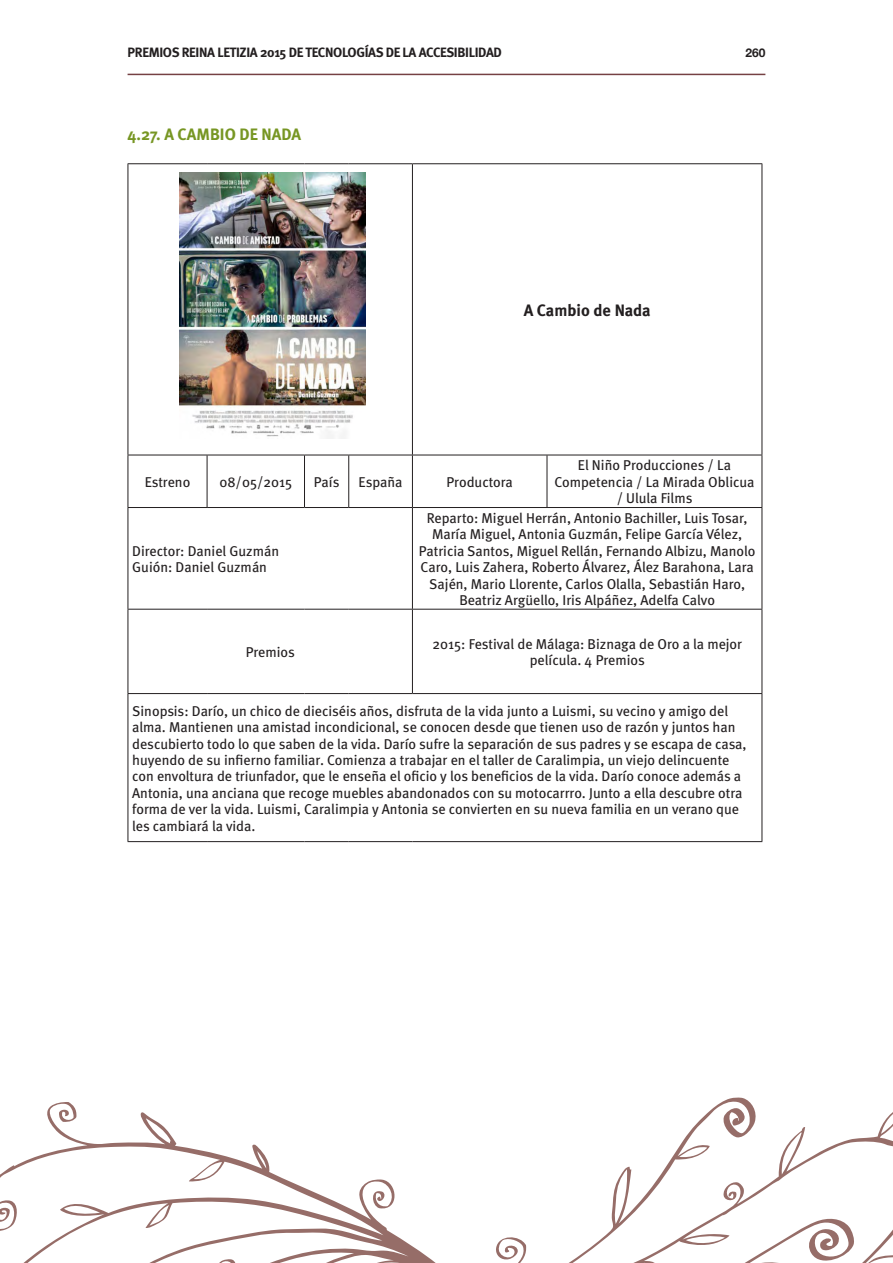
<style>
.page{position:relative;width:893px;height:1263px;background:#fff}
.page>*{position:absolute;margin:0;border:0;box-sizing:border-box;transform-origin:0 0}
.TIT02C{font:700 16.5px "Meta";color:#779623}
.TxtTabla{font:700 16.5px "Meta";color:#231f20}
.TxtTabla-2{font:14.25px/16.4px "Meta";color:#231f20;text-align:center}
.t1{font:700 13.5px "Meta";letter-spacing:-.025em;color:#231f20}
.t2{font:700 12px "Helvetica Neue";color:#231f20}
</style>
<div class="page">
<svg style="left:0;top:1102px;width:430px;height:161px"></svg>
<svg style="left:430px;top:1097px;width:463px;height:166px"></svg>
<hr style="left:128px;top:74px;width:637px;height:1px;background:#754143">
<hr style="left:128px;top:163px;width:79px;height:1px;background:#231f20">
<hr style="left:128px;top:164px;width:1px;height:291px;background:#231f20">
<hr style="left:207px;top:163px;width:97px;height:1px;background:#231f20">
<hr style="left:304px;top:163px;width:45px;height:1px;background:#231f20">
<hr style="left:349px;top:163px;width:63px;height:1px;background:#231f20">
<hr style="left:412px;top:163px;width:135px;height:1px;background:#231f20">
<hr style="left:412px;top:164px;width:1px;height:291px;background:#231f20">
<hr style="left:547px;top:163px;width:215px;height:1px;background:#231f20">
<hr style="left:762px;top:164px;width:1px;height:291px;background:#231f20">
<hr style="left:128px;top:455px;width:79px;height:1px;background:#231f20">
<hr style="left:128px;top:455px;width:1px;height:52px;background:#231f20">
<hr style="left:207px;top:455px;width:97px;height:1px;background:#231f20">
<hr style="left:207px;top:455px;width:1px;height:52px;background:#231f20">
<hr style="left:304px;top:455px;width:45px;height:1px;background:#231f20">
<hr style="left:304px;top:455px;width:1px;height:52px;background:#231f20">
<hr style="left:349px;top:455px;width:63px;height:1px;background:#231f20">
<hr style="left:348px;top:455px;width:1px;height:52px;background:#231f20">
<hr style="left:412px;top:455px;width:135px;height:1px;background:#231f20">
<hr style="left:412px;top:455px;width:1px;height:52px;background:#231f20">
<hr style="left:547px;top:455px;width:215px;height:1px;background:#231f20">
<hr style="left:547px;top:455px;width:1px;height:52px;background:#231f20">
<hr style="left:762px;top:455px;width:1px;height:52px;background:#231f20">
<hr style="left:128px;top:507px;width:79px;height:1px;background:#231f20">
<hr style="left:128px;top:508px;width:1px;height:101px;background:#231f20">
<hr style="left:207px;top:507px;width:97px;height:1px;background:#231f20">
<hr style="left:304px;top:507px;width:45px;height:1px;background:#231f20">
<hr style="left:349px;top:507px;width:63px;height:1px;background:#231f20">
<hr style="left:412px;top:507px;width:135px;height:1px;background:#231f20">
<hr style="left:412px;top:508px;width:1px;height:101px;background:#231f20">
<hr style="left:547px;top:507px;width:215px;height:1px;background:#231f20">
<hr style="left:762px;top:508px;width:1px;height:101px;background:#231f20">
<hr style="left:128px;top:609px;width:79px;height:1px;background:#231f20">
<hr style="left:128px;top:609px;width:1px;height:84px;background:#231f20">
<hr style="left:207px;top:609px;width:97px;height:1px;background:#231f20">
<hr style="left:304px;top:609px;width:45px;height:1px;background:#231f20">
<hr style="left:349px;top:609px;width:63px;height:1px;background:#231f20">
<hr style="left:412px;top:609px;width:135px;height:1px;background:#231f20">
<hr style="left:412px;top:609px;width:1px;height:84px;background:#231f20">
<hr style="left:547px;top:609px;width:215px;height:1px;background:#231f20">
<hr style="left:762px;top:609px;width:1px;height:84px;background:#231f20">
<hr style="left:128px;top:693px;width:79px;height:1px;background:#231f20">
<hr style="left:128px;top:694px;width:1px;height:147px;background:#231f20">
<hr style="left:207px;top:693px;width:97px;height:1px;background:#231f20">
<hr style="left:304px;top:693px;width:45px;height:1px;background:#231f20">
<hr style="left:349px;top:693px;width:63px;height:1px;background:#231f20">
<hr style="left:412px;top:693px;width:135px;height:1px;background:#231f20">
<hr style="left:547px;top:693px;width:215px;height:1px;background:#231f20">
<hr style="left:762px;top:694px;width:1px;height:147px;background:#231f20">
<hr style="left:128px;top:841px;width:79px;height:1px;background:#231f20">
<hr style="left:207px;top:841px;width:97px;height:1px;background:#231f20">
<hr style="left:304px;top:841px;width:45px;height:1px;background:#231f20">
<hr style="left:349px;top:841px;width:63px;height:1px;background:#231f20">
<hr style="left:412px;top:841px;width:135px;height:1px;background:#231f20">
<hr style="left:547px;top:841px;width:215px;height:1px;background:#231f20">
<img style="left:179px;top:172px;width:187px;height:267px">
<p class="t1" style="left:128px;top:44px;width:376px">PREMIOS REINA LETIZIA 2015 DE TECNOLOGÍAS DE LA ACCESIBILIDAD</p>
<p class="t2" style="left:745px;top:42px;width:22px">260</p>
<p class="TIT02C" style="left:128px;top:125px;width:175px">4.27. A CAMBIO DE NADA</p>
<p class="TxtTabla" style="left:524px;top:300px;width:129px">A Cambio de Nada</p>
<p class="TxtTabla-2" style="left:145px;top:474px;width:47px">Estreno</p>
<p class="TxtTabla-2" style="left:219px;top:474px;width:74px">08/05/2015</p>
<p class="TxtTabla-2" style="left:314px;top:474px;width:27px">País</p>
<p class="TxtTabla-2" style="left:359px;top:474px;width:45px">España</p>
<p class="TxtTabla-2" style="left:447px;top:474px;width:68px">Productora</p>
<p class="TxtTabla-2" style="left:554px;top:457px;width:202px">El Niño Producciones / La<br>Competencia / La Mirada Oblicua / Ulula Films</p>
<p class="TxtTabla-2" style="left:132px;top:542px;width:148px">Director: Daniel Guzmán</p>
<p class="TxtTabla-2" style="left:132px;top:559px;width:136px">Guión: Daniel Guzmán</p>
<p class="TxtTabla-2" style="left:419px;top:510px;width:338px">Reparto: Miguel Herrán, Antonio Bachiller, Luis Tosar, María Miguel, Antonia Guzmán, Felipe García Vélez, Patricia Santos, Miguel Rellán, Fernando Albizu, Manolo Caro, Luis Zahera, Roberto Álvarez, Ález Barahona, Lara Sajén, Mario Llorente, Carlos Olalla, Sebastián Haro, Beatriz Argüello, Iris Alpáñez, Adelfa Calvo</p>
<p class="TxtTabla-2" style="left:246px;top:644px;width:51px">Premios</p>
<p class="TxtTabla-2" style="left:432px;top:635px;width:311px">2015: Festival de Málaga: Biznaga de Oro a la mejor película. 4 Premios</p>
<p class="TxtTabla-2" style="left:132px;top:702px;width:616px;text-align:left">Sinopsis: Darío, un chico de dieciséis años, disfruta de la vida junto a Luismi, su vecino y amigo del alma. Mantienen una amistad incondicional, se conocen desde que tienen uso de razón y juntos han descubierto todo lo que saben de la vida. Darío sufre la separación de sus padres y se escapa de casa, huyendo de su infierno familiar. Comienza a trabajar en el taller de Caralimpia, un viejo delincuente con envoltura de triunfador, que le enseña el oficio y los beneficios de la vida. Darío conoce además a Antonia, una anciana que recoge muebles abandonados con su motocarrro. Junto a ella descubre otra forma de ver la vida. Luismi, Caralimpia y Antonia se convierten en su nueva familia en un verano que les cambiará la vida.</p>
</div>
